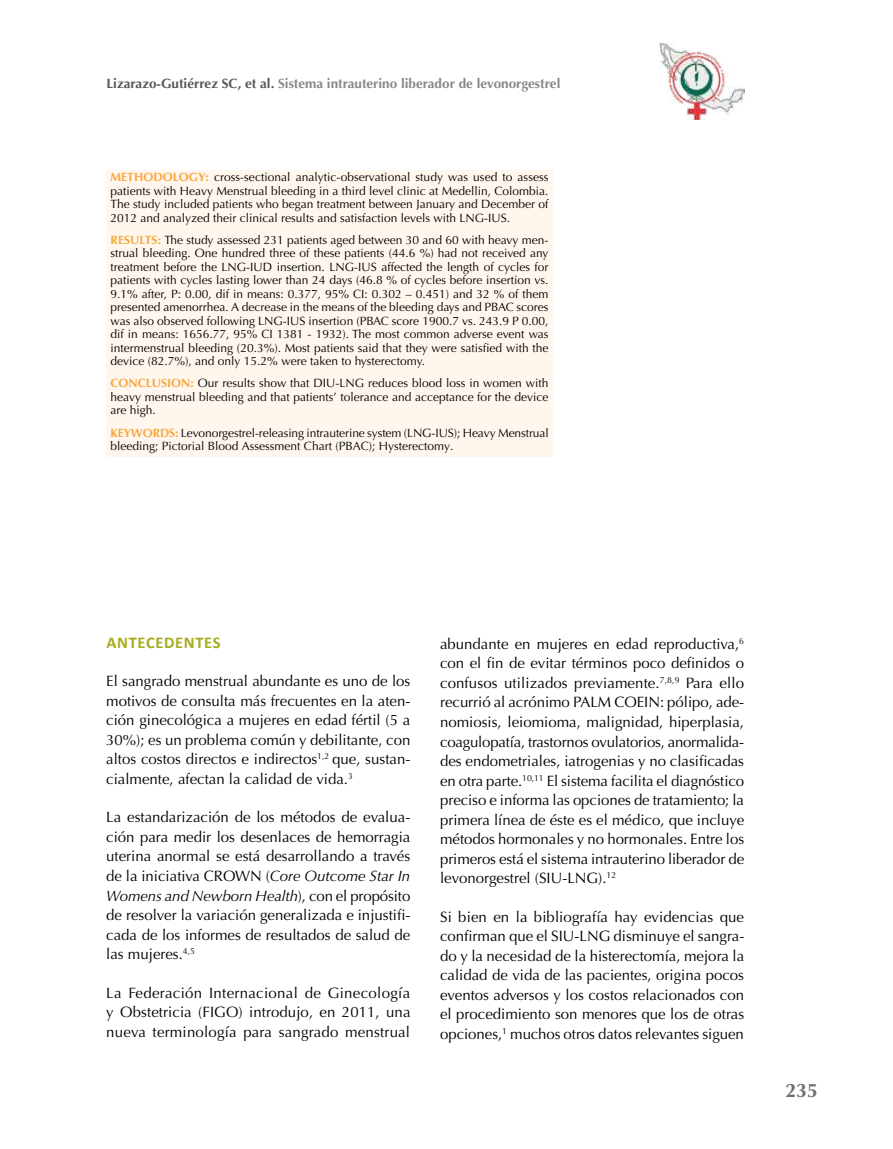
<style>
.page{position:relative;width:893px;height:1149px;background:#fff}
.page>*{position:absolute;margin:0;border:0;box-sizing:border-box;transform-origin:0 0}
.t1{font:700 19.5px "Optima";color:#706f6f}
.t2{font:700 16.5px "Calibri";letter-spacing:.04em;color:#a5ad1d}
.t3{font:15px/19.5px "Optima";color:#000;text-align:justify}
.t4{font:700 13.5px "Optima";color:#878787}
.t5{font:12px/13.5px "Optima";color:#000;text-align:justify}
.s1{color:#575756}
.s2{font-weight:700;color:#f7a73e}
.s3{font-style:italic}
</style>
<div class="page">
<img style="left:659px;top:43px;width:85px;height:76px">
<div style="left:106px;top:170px;width:447px;height:286px;background:#fff7ee"></div>
<p class="t4" style="left:107px;top:75px;width:455px"><span class="s1">Lizarazo-Gutiérrez SC, et al.</span> Sistema intrauterino liberador de levonorgestrel</p>
<p class="t5" style="left:111px;top:170px;width:439px"><span class="s2">METHODOLOGY:</span> cross-sectional analytic-observational study was used to assess patients with Heavy Menstrual bleeding in a third level clinic at Medellin, Colombia.<br>The study included patients who began treatment between January and December of 2012 and analyzed their clinical results and satisfaction levels with LNG-IUS.</p>
<p class="t5" style="left:111px;top:233px;width:439px"><span class="s2">RESULTS:</span> The study assessed 231 patients aged between 30 and 60 with heavy men&shy;strual bleeding. One hundred three of these patients (44.6 %) had not received any treatment before the LNG-IUD insertion. LNG-IUS affected the length of cycles for patients with cycles lasting lower than 24 days (46.8 % of cycles before insertion vs.<br>9.1% after, P: 0.00, dif in means: 0.377, 95% CI: 0.302 – 0.451) and 32 % of them presented amenorrhea. A decrease in the means of the bleeding days and PBAC scores was also observed following LNG-IUS insertion (PBAC score 1900.7 vs. 243.9 P 0.00, dif in means: 1656.77, 95% CI 1381 - 1932). The most common adverse event was intermenstrual bleeding (20.3%). Most patients said that they were satisfied with the device (82.7%), and only 15.2% were taken to hysterectomy.</p>
<p class="t5" style="left:111px;top:376px;width:439px"><span class="s2">CONCLUSION:</span> Our results show that DIU-LNG reduces blood loss in women with heavy menstrual bleeding and that patients’ tolerance and acceptance for the device are high.</p>
<p class="t5" style="left:111px;top:425px;width:440px"><span class="s2">KEYWORDS:</span> Levonorgestrel-releasing intrauterine system (LNG-IUS); Heavy Menstrual bleeding; Pictorial Blood Assessment Chart (PBAC); Hysterectomy.</p>
<p class="t2" style="left:107px;top:630px;width:115px">ANTECEDENTES</p>
<p class="t3" style="left:106px;top:671px;width:306px">El sangrado menstrual abundante es uno de los motivos de consulta más frecuentes en la aten&shy;ción ginecológica a mujeres en edad fértil (5 a 30%); es un problema común y debilitante, con altos costos directos e indirectos<sup>1,2</sup> que, sustan&shy;cialmente, afectan la calidad de vida.<sup>3</sup></p>
<p class="t3" style="left:106px;top:807px;width:306px">La estandarización de los métodos de evalua&shy;ción para medir los desenlaces de hemorragia uterina anormal se está desarrollando a través de la iniciativa CROWN (<span class="s3">Core Outcome Star In Womens and Newborn Health</span>), con el propósito de resolver la variación generalizada e injustifi&shy;cada de los informes de resultados de salud de las mujeres.<sup>4,5</sup></p>
<p class="t3" style="left:106px;top:982px;width:306px">La Federación Internacional de Ginecología y Obstetricia (FIGO) introdujo, en 2011, una nueva terminología para sangrado menstrual</p>
<p class="t3" style="left:440px;top:634px;width:306px">abundante en mujeres en edad reproductiva,<sup>6 </sup>con el fin de evitar términos poco definidos o confusos utilizados previamente.<sup>7,8,9</sup> Para ello recurrió al acrónimo PALM COEIN: pólipo, ade&shy;nomiosis, leiomioma, malignidad, hiperplasia, coagulopatía, trastornos ovulatorios, anormalida&shy;des endometriales, iatrogenias y no clasificadas en otra parte.<sup>10,11</sup> El sistema facilita el diagnóstico preciso e informa las opciones de tratamiento; la primera línea de éste es el médico, que incluye métodos hormonales y no hormonales. Entre los primeros está el sistema intrauterino liberador de levonorgestrel (SIU-LNG).<sup>12</sup></p>
<p class="t3" style="left:440px;top:906px;width:306px">Si bien en la bibliografía hay evidencias que confirman que el SIU-LNG disminuye el sangra&shy;do y la necesidad de la histerectomía, mejora la calidad de vida de las pacientes, origina pocos eventos adversos y los costos relacionados con el procedimiento son menores que los de otras opciones,<sup>1</sup> muchos otros datos relevantes siguen</p>
<h1 class="t1" style="left:785px;top:1079px;width:34px">235</h1>
</div>
